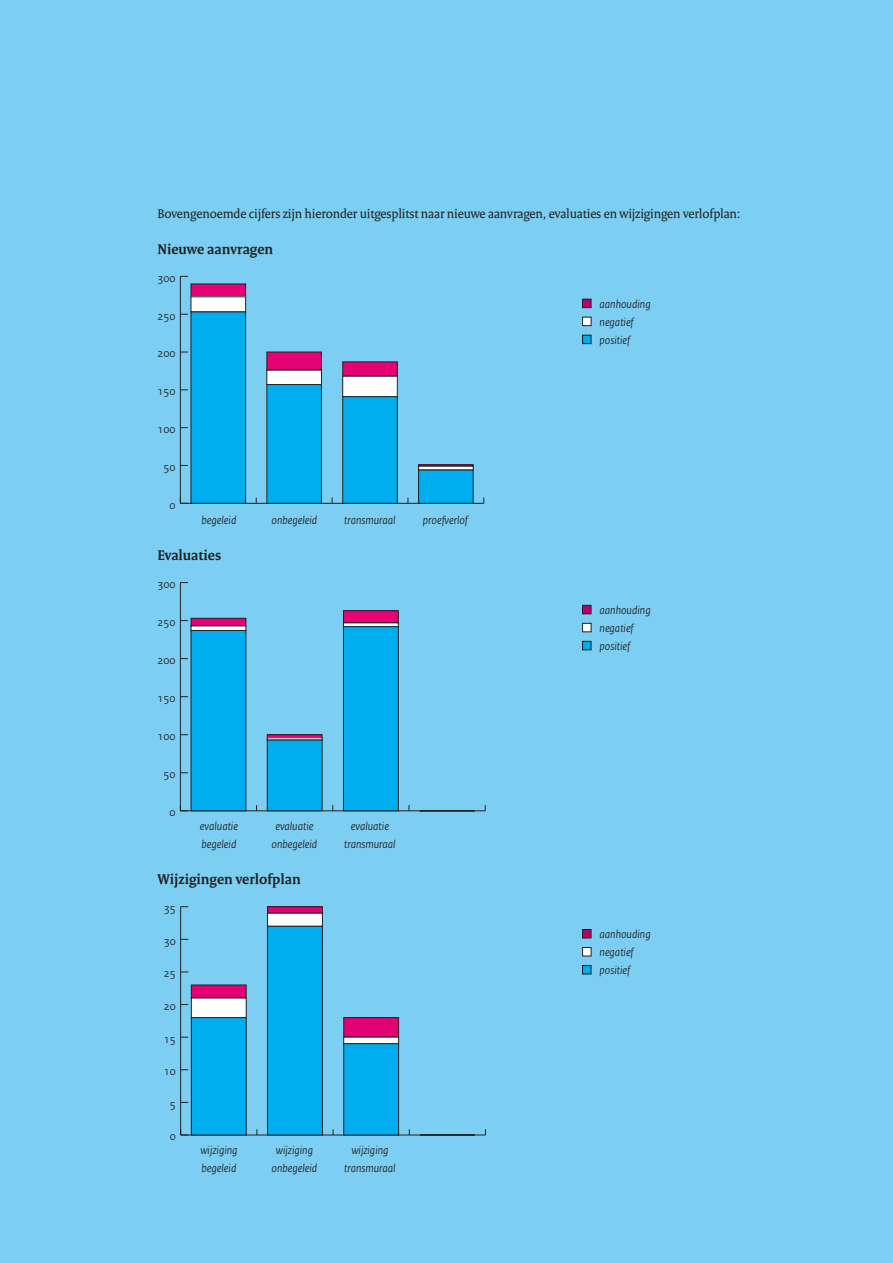
<style>
.page{position:relative;width:893px;height:1263px;background:#7ccff2}
.page>*{position:absolute;margin:0;border:0;box-sizing:border-box;transform-origin:0 0}
.t1{font:700 15px "Rijksoverheid Serif";color:#231f20}
.t2{font:13.5px "Rijksoverheid Serif";letter-spacing:-.01em;color:#231f20}
.t3{font:italic 12px/18px "Rijksoverheid Sans";color:#231f20}
.t4{font:11.85px "Rijksoverheid Sans";color:#231f20}
</style>
<div class="page">
<hr style="left:180px;top:503px;width:304px;height:1px;background:#231f20">
<hr style="left:180px;top:276px;width:1px;height:227px;background:#231f20">
<div style="left:191px;top:284px;width:55px;height:13px;background:#e60275"></div>
<div style="left:267px;top:352px;width:54px;height:18px;background:#e60275"></div>
<div style="left:343px;top:362px;width:54px;height:14px;background:#e60275"></div>
<div style="left:418px;top:464px;width:56px;height:3px;border:1px solid #231f20"></div>
<div style="left:191px;top:297px;width:55px;height:15px;background:#fff"></div>
<div style="left:191px;top:296px;width:55px;height:16px;border:1px solid #231f20"></div>
<div style="left:267px;top:370px;width:54px;height:15px;background:#fff"></div>
<div style="left:343px;top:376px;width:54px;height:21px;background:#fff"></div>
<div style="left:342px;top:376px;width:56px;height:21px;border:1px solid #231f20"></div>
<div style="left:418px;top:466px;width:56px;height:4px;border:1px solid #231f20"></div>
<div style="left:191px;top:312px;width:55px;height:191px;background:#00aeef"></div>
<div style="left:191px;top:312px;width:55px;height:192px;border:1px solid #231f20"></div>
<div style="left:267px;top:385px;width:54px;height:118px;background:#00aeef"></div>
<div style="left:266px;top:384px;width:56px;height:120px;border:1px solid #231f20"></div>
<div style="left:343px;top:397px;width:54px;height:106px;background:#00aeef"></div>
<div style="left:342px;top:396px;width:56px;height:108px;border:1px solid #231f20"></div>
<div style="left:419px;top:470px;width:54px;height:33px;background:#00aeef"></div>
<div style="left:418px;top:470px;width:56px;height:34px;border:1px solid #231f20"></div>
<hr style="left:180px;top:810px;width:305px;height:1px;background:#231f20">
<hr style="left:180px;top:582px;width:1px;height:229px;background:#231f20">
<div style="left:191px;top:618px;width:55px;height:8px;background:#e60275"></div>
<div style="left:191px;top:618px;width:55px;height:8px;border:1px solid #231f20"></div>
<div style="left:267px;top:734px;width:55px;height:4px;border:1px solid #231f20"></div>
<div style="left:343px;top:611px;width:55px;height:12px;background:#e60275"></div>
<div style="left:343px;top:610px;width:56px;height:13px;border:1px solid #231f20"></div>
<hr style="left:191px;top:626px;width:55px;height:4px;background:#fff">
<div style="left:191px;top:625px;width:55px;height:6px;border:1px solid #231f20"></div>
<hr style="left:343px;top:623px;width:55px;height:4px;background:#fff">
<div style="left:343px;top:622px;width:56px;height:5px;border:1px solid #231f20"></div>
<div style="left:191px;top:630px;width:55px;height:181px;background:#00aeef"></div>
<div style="left:267px;top:740px;width:55px;height:71px;background:#00aeef"></div>
<div style="left:343px;top:627px;width:55px;height:184px;background:#00aeef"></div>
<div style="left:343px;top:626px;width:56px;height:185px;border:1px solid #231f20"></div>
<hr style="left:181px;top:1135px;width:304px;height:1px;background:#231f20">
<hr style="left:180px;top:907px;width:1px;height:228px;background:#231f20">
<svg style="left:180px;top:1129px;width:8px;height:7px"></svg>
<div style="left:191px;top:985px;width:55px;height:13px;background:#e20273"></div>
<div style="left:191px;top:985px;width:56px;height:13px;border:1px solid #231f20"></div>
<div style="left:268px;top:907px;width:54px;height:6px;background:#e20273"></div>
<div style="left:267px;top:906px;width:56px;height:7px;border:1px solid #231f20"></div>
<div style="left:344px;top:1017px;width:55px;height:20px;background:#e20273"></div>
<div style="left:343px;top:1017px;width:56px;height:20px;border:1px solid #231f20"></div>
<div style="left:191px;top:998px;width:55px;height:19px;background:#fff"></div>
<div style="left:268px;top:913px;width:54px;height:13px;background:#fff"></div>
<div style="left:267px;top:913px;width:56px;height:14px;border:1px solid #231f20"></div>
<div style="left:344px;top:1037px;width:55px;height:7px;background:#fff"></div>
<div style="left:191px;top:1017px;width:55px;height:118px;background:#00aeef"></div>
<div style="left:191px;top:1017px;width:56px;height:118px;border:1px solid #231f20"></div>
<div style="left:268px;top:926px;width:54px;height:209px;background:#00aeef"></div>
<div style="left:267px;top:926px;width:56px;height:209px;border:1px solid #231f20"></div>
<div style="left:344px;top:1044px;width:55px;height:91px;background:#00aeef"></div>
<div style="left:343px;top:1043px;width:56px;height:92px;border:1px solid #231f20"></div>
<div style="left:583px;top:299px;width:8px;height:9px;background:#b6036c"></div>
<div style="left:582px;top:299px;width:9px;height:9px;border:1px solid #231f20"></div>
<div style="left:583px;top:605px;width:8px;height:9px;background:#b6036c"></div>
<div style="left:582px;top:605px;width:9px;height:9px;border:1px solid #231f20"></div>
<div style="left:583px;top:929px;width:8px;height:9px;background:#b6036c"></div>
<div style="left:582px;top:929px;width:9px;height:9px;border:1px solid #231f20"></div>
<div style="left:583px;top:317px;width:8px;height:9px;background:#fff"></div>
<div style="left:582px;top:317px;width:9px;height:9px;border:1px solid #231f20"></div>
<div style="left:583px;top:623px;width:8px;height:9px;background:#fff"></div>
<div style="left:582px;top:623px;width:9px;height:9px;border:1px solid #231f20"></div>
<div style="left:583px;top:947px;width:8px;height:9px;background:#fff"></div>
<div style="left:582px;top:947px;width:9px;height:9px;border:1px solid #231f20"></div>
<div style="left:583px;top:335px;width:8px;height:9px;background:#00aeef"></div>
<div style="left:582px;top:335px;width:9px;height:9px;border:1px solid #231f20"></div>
<div style="left:583px;top:641px;width:8px;height:9px;background:#00aeef"></div>
<div style="left:582px;top:641px;width:9px;height:9px;border:1px solid #231f20"></div>
<div style="left:583px;top:965px;width:8px;height:9px;background:#00aeef"></div>
<div style="left:582px;top:965px;width:9px;height:9px;border:1px solid #231f20"></div>
<p class="t2" style="left:157px;top:205px;width:585px">Bovengenoemde cijfers zijn hieronder uitgesplitst naar nieuwe aanvragen, evaluaties en wijzigingen verlofplan:</p>
<p class="t1" style="left:157px;top:240px;width:117px">Nieuwe aanvragen</p>
<p class="t4" style="left:157px;top:271px;width:20px">300</p>
<p class="t4" style="left:157px;top:309px;width:20px">250</p>
<p class="t4" style="left:157px;top:347px;width:20px">200</p>
<p class="t4" style="left:157px;top:384px;width:20px">150</p>
<p class="t4" style="left:157px;top:422px;width:20px">100</p>
<p class="t4" style="left:163px;top:460px;width:14px">50</p>
<p class="t4" style="left:170px;top:498px;width:8px">0</p>
<p class="t3" style="left:202px;top:511px;width:36px">begeleid</p>
<p class="t1" style="left:157px;top:546px;width:65px">Evaluaties</p>
<p class="t4" style="left:157px;top:577px;width:20px">300</p>
<p class="t4" style="left:157px;top:615px;width:20px">250</p>
<p class="t4" style="left:157px;top:653px;width:20px">200</p>
<p class="t4" style="left:157px;top:691px;width:20px">150</p>
<p class="t4" style="left:157px;top:729px;width:20px">100</p>
<p class="t4" style="left:163px;top:767px;width:14px">50</p>
<p class="t4" style="left:170px;top:805px;width:8px">0</p>
<p class="t3" style="left:200px;top:817px;width:40px">evaluatie begeleid</p>
<p class="t3" style="left:272px;top:511px;width:47px">onbegeleid</p>
<p class="t3" style="left:272px;top:817px;width:47px;text-align:center">evaluatie onbegeleid</p>
<p class="t1" style="left:157px;top:870px;width:145px">Wijzigingen verlofplan</p>
<p class="t4" style="left:164px;top:901px;width:14px">35</p>
<p class="t4" style="left:164px;top:934px;width:14px">30</p>
<p class="t4" style="left:164px;top:966px;width:14px">25</p>
<p class="t4" style="left:164px;top:999px;width:14px">20</p>
<p class="t4" style="left:164px;top:1032px;width:14px">15</p>
<p class="t4" style="left:164px;top:1064px;width:14px">10</p>
<p class="t4" style="left:170px;top:1097px;width:8px">5</p>
<p class="t4" style="left:170px;top:1130px;width:8px">0</p>
<p class="t3" style="left:200px;top:1141px;width:39px">wijziging begeleid</p>
<p class="t3" style="left:272px;top:1141px;width:47px;text-align:center">wijziging onbegeleid</p>
<p class="t3" style="left:344px;top:511px;width:53px">transmuraal</p>
<p class="t3" style="left:344px;top:817px;width:53px;text-align:center">evaluatie transmuraal</p>
<p class="t3" style="left:344px;top:1141px;width:53px;text-align:center">wijziging transmuraal</p>
<p class="t3" style="left:423px;top:511px;width:46px">proefverlof</p>
<p class="t3" style="left:600px;top:295px;width:53px">aanhouding negatief positief</p>
<p class="t3" style="left:600px;top:601px;width:53px">aanhouding negatief positief</p>
<p class="t3" style="left:600px;top:925px;width:53px">aanhouding negatief positief</p>
</div>
